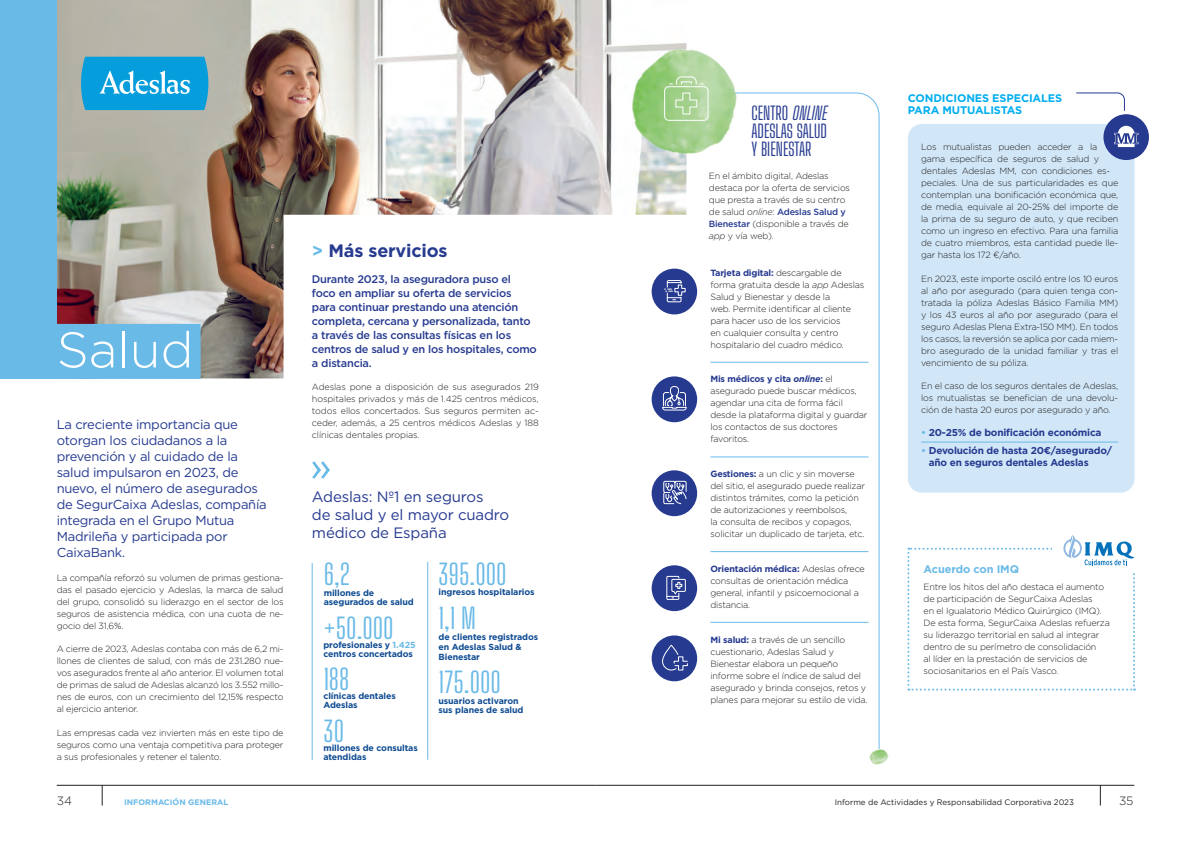
<style>
.page{position:relative;width:1191px;height:842px;background:#fff}
.page>*{position:absolute;margin:0;border:0;box-sizing:border-box;transform-origin:0 0}
.t1{font:300 50px "Gotham";color:#fff}
.t2{font:28px "Big Shoulders Display";color:#6abae8}
.t3{font:18px/18px "Big Shoulders Display";color:#263a90}
.t4{font:700 18px "Gotham";color:#263a90}
.t5{font:15px/18px "Gotham";letter-spacing:-.01em;color:#263a90}
.t6{font:13px/16px "Gotham";letter-spacing:-.02em;color:#263a90}
.t7{font:300 12px "Gotham";color:#231f20}
.t8{font:500 11px/14px "Gotham";letter-spacing:-.02em;color:#263a90}
.t9{font:700 11px "Gotham";color:#00aeef}
.t10{font:700 11px "Gotham";color:#6abae8}
.t11{font:700 10px/12px "Gotham";letter-spacing:-.02em;color:#263a90}
.t12{font:300 9px/12px "Gotham";letter-spacing:-.02em;color:#231f20}
.t13{font:700 8.8px/9px "Gotham";letter-spacing:-.01em;color:#0f4c92}
.t14{font:8px "Gotham";color:#231f20}
.t15{font:700 8px "Gotham";color:#6abae8}
.s1{color:#6abae8}
.s2{font-style:italic}
.s3{font-weight:500;color:#263a90}
.s4{font-weight:700;color:#263a90}
.s5{font-weight:700;font-style:italic;color:#263a90}
</style>
<div class="page">
<svg style="left:102px;top:786px;width:1px;height:19px"></svg>
<svg style="left:1100px;top:786px;width:1px;height:19px"></svg>
<hr style="left:595px;top:785px;width:539px;height:1px;background:#231f20">
<hr style="left:57px;top:785px;width:538px;height:1px;background:#231f20">
<svg style="left:312px;top:461px;width:18px;height:18px"></svg>
<svg style="left:710px;top:92px;width:169px;height:648px"></svg>
<img style="left:869px;top:740px;width:20px;height:25px">
<img style="left:57px;top:0;width:629px;height:378px">
<div style="left:57px;top:324px;width:144px;height:55px;background:#6abae8"></div>
<svg style="left:81px;top:57px;width:127px;height:53px"></svg>
<div style="left:0;top:0;width:57px;height:378px;background:#6abae8"></div>
<div style="left:907px;top:124px;width:227px;height:369px;background:#d1e7f7;border-radius:14px"></div>
<hr style="left:921px;top:442px;width:197px;height:1px;background:#6abae8">
<svg style="left:1076px;top:92px;width:49px;height:19px"></svg>
<div style="left:1103px;top:114px;width:46px;height:46px;background:#263a90;border-radius:50%"></div>
<svg style="left:1114px;top:126px;width:24px;height:21px"></svg>
<hr style="left:312px;top:563px;width:1px;height:197px;background:#6abae8">
<hr style="left:427px;top:562px;width:1px;height:198px;background:#6abae8">
<hr style="left:710px;top:362px;width:158px;height:1px;background:#6abae8">
<hr style="left:710px;top:457px;width:158px;height:1px;background:#6abae8">
<hr style="left:710px;top:551px;width:158px;height:1px;background:#6abae8">
<hr style="left:710px;top:622px;width:158px;height:1px;background:#6abae8">
<div style="left:651px;top:376px;width:46px;height:46px;background:#263a90;border-radius:50%"></div>
<svg style="left:662px;top:386px;width:25px;height:25px"></svg>
<div style="left:651px;top:470px;width:46px;height:46px;background:#263a90;border-radius:50%"></div>
<svg style="left:663px;top:480px;width:24px;height:25px"></svg>
<div style="left:651px;top:565px;width:46px;height:46px;background:#263a90;border-radius:50%"></div>
<svg style="left:666px;top:575px;width:20px;height:25px"></svg>
<div style="left:651px;top:635px;width:46px;height:46px;background:#263a90;border-radius:50%"></div>
<svg style="left:662px;top:645px;width:26px;height:26px"></svg>
<div style="left:651px;top:269px;width:46px;height:45px;background:#263a90;border-radius:50%"></div>
<svg style="left:664px;top:280px;width:22px;height:23px"></svg>
<img style="left:600px;top:20px;width:169px;height:169px">
<svg style="left:663px;top:76px;width:46px;height:45px"></svg>
<svg style="left:907px;top:535px;width:228px;height:155px"></svg>
<h1 class="t1" style="left:57px;top:318px;width:138px">Salud</h1>
<p class="t6" style="left:57px;top:416px;width:211px">La creciente importancia que otorgan los ciudadanos a la prevención y al cuidado de la salud impulsaron en 2023, de nuevo, el número de asegurados de SegurCaixa Adeslas, compañía integrada en el Grupo Mutua<br>Madrileña y participada por<br>CaixaBank.</p>
<p class="t12" style="left:57px;top:571px;width:228px;text-align:justify">La compañía reforzó su volumen de primas gestiona&shy;das el pasado ejercicio y Adeslas, la marca de salud del grupo, consolidó su liderazgo en el sector de los seguros de asistencia médica, con una cuota de ne&shy;gocio del 31,6%.</p>
<p class="t12" style="left:57px;top:643px;width:228px;text-align:justify">A cierre de 2023, Adeslas contaba con más de 6,2 mi&shy;llones de clientes de salud, con más de 231.280 nue&shy;vos asegurados frente al año anterior. El volumen total de primas de salud de Adeslas alcanzó los 3.552 millo&shy;nes de euros, con un crecimiento del 12,15% respecto al ejercicio anterior.</p>
<p class="t12" style="left:57px;top:726px;width:228px;text-align:justify">Las empresas cada vez invierten más en este tipo de seguros como una ventaja competitiva para proteger a sus profesionales y retener el talento.</p>
<h3 class="t4" style="left:312px;top:239px;width:137px"><span class="s1">&gt;</span> Más servicios</h3>
<p class="t8" style="left:312px;top:272px;width:226px">Durante 2023, la aseguradora puso el foco en ampliar su oferta de servicios para continuar prestando una atención completa, cercana y personalizada, tanto a través de las consultas físicas en los centros de salud y en los hospitales, como a distancia.</p>
<p class="t12" style="left:312px;top:381px;width:228px;text-align:justify">Adeslas pone a disposición de sus asegurados 219 hospitales privados y más de 1.425 centros médicos, todos ellos concertados. Sus seguros permiten ac&shy;ceder, además, a 25 centros médicos Adeslas y 188 clínicas dentales propias.</p>
<h3 class="t5" style="left:312px;top:488px;width:199px">Adeslas: Nº1 en seguros<br>de salud y el mayor cuadro médico de España</h3>
<h2 class="t2" style="left:324px;top:556px;width:28px">6,2</h2>
<p class="t13" style="left:324px;top:589px;width:92px">millones de asegurados de salud</p>
<h2 class="t2" style="left:323px;top:609px;width:72px">+50.000</h2>
<p class="t13" style="left:323px;top:640px;width:94px">profesionales y <span class="s1">1.425 </span>centros concertados</p>
<h2 class="t2" style="left:323px;top:660px;width:28px">188</h2>
<p class="t13" style="left:323px;top:691px;width:74px">clínicas dentales<br>Adeslas</p>
<h2 class="t2" style="left:323px;top:712px;width:22px">30</h2>
<p class="t13" style="left:323px;top:743px;width:96px">millones de consultas atendidas</p>
<h2 class="t2" style="left:438px;top:556px;width:70px">395.000</h2>
<p class="t13" style="left:438px;top:588px;width:98px">ingresos hospitalarios</p>
<h2 class="t2" style="left:438px;top:599px;width:39px">1,1 M</h2>
<p class="t13" style="left:438px;top:632px;width:101px;line-height:10px">de clientes registrados en Adeslas Salud &amp;<br>Bienestar</p>
<h2 class="t2" style="left:438px;top:663px;width:64px">175.000</h2>
<p class="t13" style="left:438px;top:696px;width:86px">usuarios activaron sus planes de salud</p>
<h3 class="t3" style="left:751px;top:104px;width:81px">CENTRO <span class="s2">ONLINE<br></span>ADESLAS SALUD<br>Y BIENESTAR</h3>
<p class="t12" style="left:709px;top:170px;width:143px">En el ámbito digital, Adeslas destaca por la oferta de servicios que presta a través de su centro de salud <span class="s2">online</span>: <span class="s3">Adeslas Salud y<br>Bienestar</span> (disponible a través de <span class="s2">app</span> y vía web).</p>
<p class="t12" style="left:710px;top:266px;width:155px"><span class="s4">Tarjeta digital:</span> descargable de forma gratuita desde la <span class="s2">app</span> Adeslas<br>Salud y Bienestar y desde la<br>web. Permite identificar al cliente para hacer uso de los servicios<br>en cualquier consulta y centro hospitalario del cuadro médico.</p>
<p class="t12" style="left:710px;top:373px;width:158px"><span class="s4">M is médicos y cita</span> <span class="s5">online</span><span class="s4">:</span> el asegurado puede buscar médicos, agendar una cita de forma fácil desde la plataforma digital y guardar los contactos de sus doctores favoritos.</p>
<p class="t12" style="left:710px;top:468px;width:156px"><span class="s4">Gestiones:</span> a un clic y sin moverse del sitio, el asegurado puede realizar distintos trámites, como la petición de autorizaciones y reembolsos,<br>la consulta de recibos y copagos, solicitar un duplicado de tarjeta, etc.</p>
<p class="t12" style="left:710px;top:562px;width:156px"><span class="s4">Orientación médica:</span> Adeslas ofrece consultas de orientación médica general, infantil y psicoemocional a distancia.</p>
<p class="t12" style="left:710px;top:633px;width:159px"><span class="s4">Mi salud:</span> a través de un sencillo cuestionario, Adeslas Salud y Bienestar elabora un pequeño informe sobre el índice de salud del asegurado y brinda consejos, retos y planes para mejorar su estilo de vida.</p>
<p class="t9" style="left:907px;top:91px;width:9px">CONDICIONES</p>
<p class="t9" style="left:992px;top:91px;width:8px">ESPECIALES</p>
<p class="t9" style="left:907px;top:103px;width:3px">PARA</p>
<p class="t9" style="left:942px;top:103px;width:38px">MUTUALISTAS</p>
<p class="t12" style="left:921px;top:141px;width:199px">Los mutualistas pueden acceder a la gama específica de seguros de salud y dentales Adeslas MM, con condiciones es&shy;peciales. Una de sus particularidades es que contemplan una bonificación económica que, de media, equivale al 20-25% del importe de la prima de su seguro de auto, y que reciben como un ingreso en efectivo. Para una familia de cuatro miembros, esta cantidad puede lle&shy;gar hasta los 172 €/año.</p>
<p class="t12" style="left:921px;top:272px;width:199px;text-align:justify">En 2023, este importe osciló entre los 10 euros al año por asegurado (para quien tenga con&shy;tratada la póliza Adeslas Básico Familia MM) y los 43 euros al año por asegurado (para el seguro Adeslas Plena Extra-150 MM). En todos los casos, la reversión se aplica por cada miem&shy;bro asegurado de la unidad familiar y tras el vencimiento de su póliza.</p>
<p class="t12" style="left:921px;top:379px;width:199px;text-align:justify">En el caso de los seguros dentales de Adeslas, los mutualistas se benefician de una devolu&shy;ción de hasta 20 euros por asegurado y año.</p>
<p class="t11" style="left:921px;top:427px;width:182px"><span class="s1">•</span> 20-25% de bonificación económica</p>
<p class="t11" style="left:928px;top:444px;width:185px;text-indent:-8px"><span class="s1">•</span> Devolución de hasta 20€/asegurado/ año en seguros dentales Adeslas</p>
<p class="t10" style="left:923px;top:561px;width:97px">Acuerdo con IMQ</p>
<p class="t12" style="left:923px;top:581px;width:188px">Entre los hitos del año destaca el aumento de participación de SegurCaixa Adeslas<br>en el Igualatorio Médico Quirúrgico (IMQ).<br>De esta forma, SegurCaixa Adeslas refuerza su liderazgo territorial en salud al integrar dentro de su perímetro de consolidación<br>al líder en la prestación de servicios de sociosanitarios en el País Vasco.</p>
<h3 class="t7" style="left:57px;top:794px;width:17px">34</h3>
<p class="t15" style="left:124px;top:797px;width:106px">I nformación general</p>
<p class="t14" style="left:835px;top:797px;width:241px">Informe de Actividades y Responsabilidad Corporativa 2023</p>
<h3 class="t7" style="left:1119px;top:794px;width:16px">35</h3>
</div>
